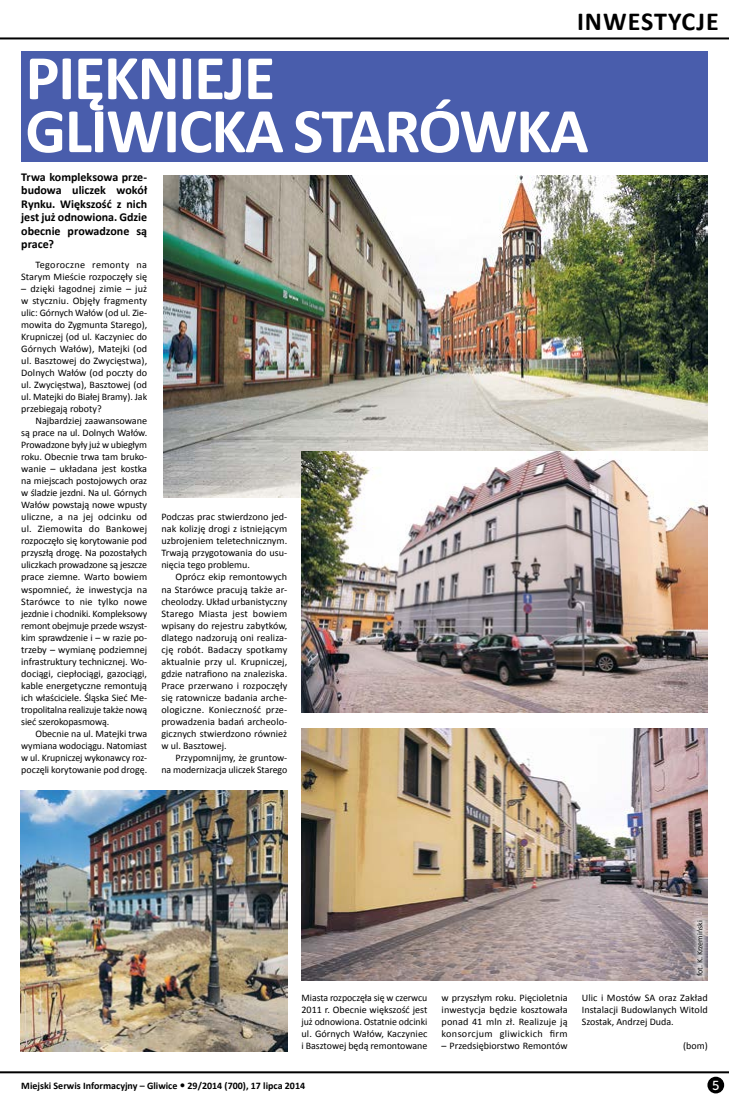
<style>
.page{position:relative;width:729px;height:1098px;background:#fff}
.page>*{position:absolute;margin:0;border:0;box-sizing:border-box;transform-origin:0 0}
.t1{font:700 64px/53px "Calibri";letter-spacing:-.02em;color:#fff}
.t2{font:700 26px "Calibri";color:#000}
.t3{font:13px "Museo Sans 500";color:#fff}
.t4{font:700 12px/13.5px "Calibri";color:#000;text-align:justify}
.t5{font:10px/12px "Calibri";color:#000;text-align:justify}
.t6{font:700 10px "Calibri";color:#000}
.t7{font:8px "Calibri";color:#000}
</style>
<div class="page">
<hr style="left:0;top:37px;width:729px;height:2px;background:#000">
<hr style="left:0;top:1070px;width:729px;height:2px;background:#000">
<div style="left:707px;top:1076px;width:17px;height:16px;background:#000;border-radius:50%"></div>
<div style="left:21px;top:51px;width:686px;height:111px;background:#495dac"></div>
<img style="left:20px;top:790px;width:267px;height:260px">
<img style="left:302px;top:728px;width:405px;height:252px">
<img style="left:163px;top:176px;width:544px;height:321px">
<img style="left:302px;top:451px;width:405px;height:260px">
<div style="left:689px;top:914px;width:19px;height:68px;background:#fff;opacity:.75"></div>
<h2 class="t2" style="left:577px;top:4px;width:16px">inwesty</h2>
<h2 class="t2" style="left:681px;top:4px;width:27px">cje</h2>
<h1 class="t1" style="left:25px;top:51px;width:564px">Pięknieje<br>g liwi cka Starówka</h1>
<p class="t4" style="left:21px;top:170px;width:127px">Trwa kompleksowa prze&shy;budowa uliczek wokół Rynku. Większość z nich jest już odnowiona. Gdzie obecnie prowadzone są prace?</p>
<p class="t5" style="left:21px;top:259px;width:127px;text-align:right">Tegoroczne remonty na<br>Starym Mieście rozpoczęły się</p>
<p class="t5" style="left:21px;top:283px;width:127px">– dzięki łagodnej zimie – już w styczniu. Objęły fragmenty ulic: Górnych Wałów (od ul. Zie&shy;mowita do Zygmunta Starego), Krupniczej (od ul. Kaczyniec do Górnych Wałów), Matejki (od ul. Basztowej do Zwycięstwa), Dolnych Wałów (od poczty do ul. Zwycięstwa), Basztowej (od ul. Matejki do Białej Bramy). Jak przebiegają roboty?</p>
<p class="t5" style="left:21px;top:415px;width:127px;text-indent:14px">Najbardziej zaawansowane są prace na ul. Dolnych Wałów.<br>Prowadzone były już w ubiegłym roku. Obecnie trwa tam bruko&shy;wanie – układana jest kostka na miejscach postojowych oraz w śladzie jezdni. Na ul. Górnych Wałów powstają nowe wpusty uliczne, a na jej odcinku od ul. Ziemowita do Bankowej rozpoczęło się korytowanie pod przyszłą drogę. Na pozostałych uliczkach prowadzone są jeszcze prace ziemne. Warto bowiem wspomnieć, że inwestycja na Starówce to nie tylko nowe jezdnie i chodniki. Kompleksowy remont obejmuje przede wszyst&shy;kim sprawdzenie i – w razie po&shy;trzeby – wymianę podziemnej infrastruktury technicznej. Wo&shy;dociągi, ciepłociągi, gazociągi, kable energetyczne remontują ich właściciele. Śląska Sieć Me&shy;tropolitalna realizuje także nową sieć szerokopasmową.</p>
<p class="t5" style="left:21px;top:727px;width:127px;text-indent:14px">Obecnie na ul. Matejki trwa wymiana wodociągu. Natomiast w ul. Krupniczej wykonawcy roz&shy;poczęli korytowanie pod drogę.</p>
<p class="t5" style="left:161px;top:511px;width:127px">Podczas prac stwierdzono jed&shy;nak kolizję drogi z istniejącym uzbrojeniem teletechnicznym.<br>Trwają przygotowania do usu&shy;nięcia tego problemu.</p>
<p class="t5" style="left:161px;top:571px;width:127px;text-indent:14px">Oprócz ekip remontowych na Starówce pracują także ar&shy;cheolodzy. Układ urbanistyczny Starego Miasta jest bowiem wpisany do rejestru zabytków, dlatego nadzorują oni realiza&shy;cję robót. Badaczy spotkamy aktualnie przy ul. Krupniczej, gdzie natrafiono na znaleziska.<br>Prace przerwano i rozpoczęły się ratownicze badania arche&shy;ologiczne. Konieczność prze&shy;prowadzenia badań archeolo&shy;gicznych stwierdzono również w ul. Basztowej.</p>
<p class="t5" style="left:161px;top:751px;width:127px;text-align:right">Przypomnijmy, że gruntow-<br>na modernizacja uliczek Starego</p>
<p class="t5" style="left:301px;top:991px;width:127px">Miasta rozpoczęła się w czerwcu 2011 r. Obecnie większość jest już odnowiona. Ostatnie odcinki ul. Górnych Wałów, Kaczyniec i Basztowej będą remontowane</p>
<p class="t5" style="left:441px;top:991px;width:127px">w przyszłym roku. Pięcioletnia inwestycja będzie kosztowała ponad 41 mln zł. Realizuje ją konsorcjum gliwickich firm</p>
<p class="t5" style="left:441px;top:1039px;width:127px">– Przedsiębiorstwo Remontów</p>
<p class="t7" style="left:694px;top:976px;width:57px;rotate:-90deg">fot. K. Krzemiński</p>
<p class="t5" style="left:581px;top:991px;width:127px">Ulic i Mostów SA oraz Zakład Instalacji Budowlanych Witold Szostak, Andrzej Duda.</p>
<p class="t5" style="left:683px;top:1039px;width:26px">(bom)</p>
<p class="t6" style="left:21px;top:1078px;width:285px">Miejski Serwis Informacyjny – Gliwice 29/2014 (700), 17 lipca 2014</p>
<h3 class="t3" style="left:712px;top:1077px;width:9px">5</h3>
</div>
